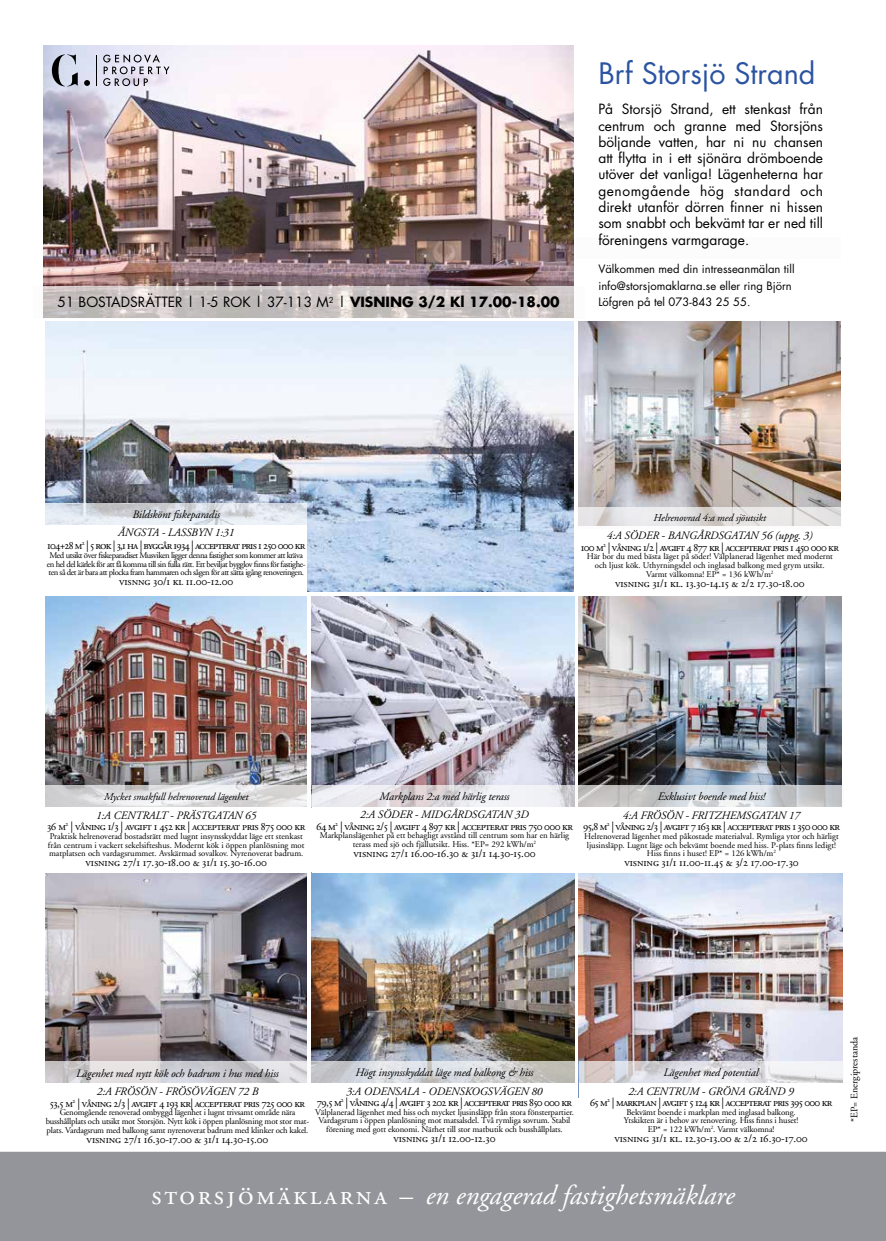
<style>
.page{position:relative;width:886px;height:1241px;background:#fff}
.page>*{position:absolute;margin:0;border:0;box-sizing:border-box;transform-origin:0 0}
.t1{font:28.75px "Futura";color:#2a53a1}
.t2{font:italic 27.5px "Adobe Garamond";color:#fff}
.t3{font:13.75px/16.2px "Futura";color:#000;text-align:justify}
.t4{font:italic 11.38px/18.8px "Adobe Garamond";letter-spacing:-.01em;color:#000;text-align:center}
.t5{font:11.38px "Adobe Garamond Regular SC";letter-spacing:-.05em;color:#000}
.t6{font:11.38px "Adobe Garamond Regular SC";letter-spacing:-.01em;color:#000}
.t7{font:11.38px "Adobe Garamond Regular SC";letter-spacing:-.07em;color:#000}
.t8{font:11.25px/16.2px "Futura";color:#000}
.t9{font:italic 10.5px "Adobe Garamond";letter-spacing:-.01em;color:#000}
.t10{font:10px "Adobe Garamond";color:#000}
.t11{font:8.75px/8.8px "Adobe Garamond";letter-spacing:-.01em;color:#000;text-align:center}
.t12{font:8.75px/8.8px "Adobe Garamond";letter-spacing:-.05em;color:#000;text-align:center}
.s1{font-weight:700}
.s2{font-family:"Adobe Garamond Regular SC";font-style:normal}
</style>
<div class="page">
<img style="left:45px;top:321px;width:528px;height:270px">
<div style="left:44px;top:524px;width:263px;height:68px;background:#fff"></div>
<svg style="left:45px;top:503px;width:262px;height:21px;background:#dadfe5"></svg>
<div style="left:577px;top:238px;width:264px;height:21px;background:#fbfbfb"></div>
<div style="left:0;top:1151px;width:886px;height:89px;background:#94959a"></div>
<img style="left:44px;top:45px;width:529px;height:241px">
<svg style="left:43px;top:286px;width:531px;height:32px;background:#cbc4c3"></svg>
<svg style="left:52px;top:54px;width:26px;height:32px"></svg>
<svg style="left:84px;top:80px;width:6px;height:6px"></svg>
<hr style="left:96px;top:55px;width:1px;height:31px;background:#000">
<svg style="left:103px;top:54px;width:66px;height:32px;background:#c1bfcb"></svg>
<img style="left:578px;top:321px;width:262px;height:186px">
<svg style="left:578px;top:507px;width:263px;height:19px;background:#e3e1e1"></svg>
<img style="left:45px;top:873px;width:262px;height:209px">
<img style="left:45px;top:596px;width:262px;height:210px">
<img style="left:311px;top:872px;width:264px;height:189px">
<img style="left:311px;top:596px;width:264px;height:211px">
<div style="left:313px;top:806px;width:264px;height:66px;background:#fff"></div>
<svg style="left:46px;top:1061px;width:261px;height:21px;background:#d4d3d6"></svg>
<svg style="left:46px;top:785px;width:261px;height:21px"></svg>
<svg style="left:311px;top:1061px;width:264px;height:21px;background:#d0d1d3"></svg>
<svg style="left:312px;top:785px;width:263px;height:21px;fill:#ebebf0"></svg>
<img style="left:579px;top:873px;width:264px;height:188px">
<svg style="left:579px;top:1061px;width:264px;height:21px"></svg>
<img style="left:578px;top:596px;width:264px;height:211px">
<svg style="left:578px;top:785px;width:264px;height:21px;background:#cbced0"></svg>
<h3 class="t3" style="left:57px;top:294px;width:504px">51 BOSTADSRÄTTER | 1-5 ROK | 37-113 M<sup>2</sup> | <span class="s1">VISNING 3/2 Kl 17.00-18.00</span></h3>
<h1 class="t1" style="left:598px;top:53px;width:218px">Brf Storsjö Strand</h1>
<p class="t3" style="left:598px;top:101px;width:226px">På Storsjö Strand, ett stenkast från centrum och granne med Storsjöns böljande vatten, har ni nu chansen att flytta in i ett sjönära drömboende utöver det vanliga! Lägenheterna har genomgående hög standard och direkt utanför dörren finner ni hissen som snabbt och bekvämt tar er ned till föreningens varmgarage.</p>
<p class="t8" style="left:598px;top:261px;width:198px">Välkommen med din intresseanmälan till info@storsjomaklarna.se eller ring Björn<br>Löfgren på tel 073-843 25 55.</p>
<h3 class="t4" style="left:118px;top:505px;width:118px">Bildskönt fiskeparadis<br>ÅNGSTA - LASSBYN 1:31</h3>
<h3 class="t7" style="left:47px;top:539px;width:259px">104+28 m<sup>2</sup> | 5 rok | 3,1 ha | byggår 1934 | accepterat pris 1 250 000 kr</h3>
<p class="t12" style="left:47px;top:550px;width:260px">Med utsikt över fiskeparadiset Musviken ligger denna fastighet som kommer att kräva en hel del kärlek för att få komma till sin fulla rätt. Ett beviljat bygglov finns för fastighe&shy;ten så det är bara att plocka fram hammaren och sågen för att sätta igång renoveringen.</p>
<h3 class="t6" style="left:119px;top:575px;width:116px">visnng 30/1 kl 11.00-12.00</h3>
<p class="t9" style="left:653px;top:511px;width:114px">Helrenovrad 4:a med sjöutsikt</p>
<h3 class="t4" style="left:607px;top:526px;width:207px">4:A SÖDER - BANGÅRDSGATAN 56 (uppg. 3)</h3>
<h3 class="t5" style="left:581px;top:541px;width:260px">100 m<sup>2</sup> | våning 1/2 | avgift 4 877 kr | accepterat pris 1 450 000 kr</h3>
<p class="t11" style="left:587px;top:552px;width:248px">Här bor du med bästa läget på söder! Välplanerad lägenhet med modernt och ljust kök. Uthyrningsdel och inglasad balkong med grym utsikt.<br>Varmt välkomna! EP* = 136 kWh/m<sup>2</sup></p>
<h3 class="t6" style="left:615px;top:577px;width:191px">visning 31/1 kl. 13.30-14.15 &amp; 2/2 17.30-18.00</h3>
<p class="t9" style="left:104px;top:791px;width:146px">Mycket smakfull helrenoverad lägenhet</p>
<h3 class="t4" style="left:96px;top:806px;width:162px">1:A CENTRALT - PRÄSTGATAN 65</h3>
<h3 class="t5" style="left:47px;top:820px;width:260px">36 m<sup>2</sup> | våning 1/3 | avgift 1 452 kr | accepterat pris 875 000 kr</h3>
<p class="t11" style="left:48px;top:831px;width:258px;text-align:left">Praktisk helrenoverad bostadsrätt med lugnt insynsskyddat läge ett stenkast från centrum i vackert sekelsifteshus. Modernt kök i öppen planlösning mot matplatsen och vardagsrummet. Avskärmad sovalkov. Nyrenoverat badrum.</p>
<h3 class="t6" style="left:86px;top:856px;width:183px">visning 27/1 17.30-18.00 &amp; 31/1 15.30-16.00</h3>
<h3 class="t4" style="left:360px;top:787px;width:170px">Markplans 2:a med härlig terass<br>2:A SÖDER - MIDGÅRDSGATAN 3D</h3>
<h3 class="t5" style="left:316px;top:819px;width:258px">64 m<sup>2</sup> | våning 2/5 | avgift 4 897 kr | accepterat pris 750 000 kr</h3>
<p class="t11" style="left:320px;top:831px;width:251px">Markplanslägenhet på ett behagligt avstånd till centrum som har en härlig terass med sjö och fjällutsikt. Hiss. *EP= 292 kWh/m<sup>2</sup></p>
<h3 class="t6" style="left:353px;top:847px;width:183px">visning 27/1 16.00-16.30 &amp; 31/1 14.30-15.00</h3>
<h3 class="t4" style="left:623px;top:787px;width:179px">Exklusivt boende med hiss!<br>4:A FRÖSÖN - FRITZHEMSGATAN 17</h3>
<h3 class="t5" style="left:583px;top:820px;width:258px">95,8 m<sup>2</sup> | våning 2/3 | avgift 7 163 kr | accepterat pris 1 350 000 kr</h3>
<p class="t11" style="left:584px;top:831px;width:256px">Helrenoverad lägenhet med påkostade materialval. Rymliga ytor och härligt ljusinsläpp. Lugnt läge och bekvämt boende med hiss. P-plats finns ledigt!<br>Hiss finns i huset! EP* = 126 kWh/m<sup>2</sup></p>
<h3 class="t6" style="left:624px;top:856px;width:176px">visning 31/1 11.00-11.45 &amp; 3/2 17.00-17.30</h3>
<h3 class="t4" style="left:346px;top:1062px;width:198px">Högt insynsskyddat läge med balkong &amp; hiss<br>3:A ODENSALA - ODENSKOGSVÄGEN 80</h3>
<h3 class="t5" style="left:317px;top:1095px;width:257px">79,5 m<sup>2</sup> | våning 4/4 | avgift 3 202 kr | accepterat pris 850 000 kr</h3>
<p class="t11" style="left:315px;top:1107px;width:260px">Välplanerad lägenhet med hiss och mycket ljusinsläpp från stora fönsterpartier.<br>Vardagsrum i öppen planlösning mot matsalsdel. Två rymliga sovrum. Stabil förening med gott ekonomi. Närhet till stor matbutik och busshållplats.</p>
<h3 class="t6" style="left:393px;top:1132px;width:104px">visning 31/1 12.00-12.30</h3>
<h3 class="t4" style="left:76px;top:1063px;width:204px">Lägenhet med nytt kök och badrum i hus med hiss<br>2:A FRÖSÖN - FRÖSÖVÄGEN 72 B</h3>
<h3 class="t5" style="left:50px;top:1096px;width:257px">53,5 m<sup>2</sup> | våning 2/3 | avgift 4 193 kr| accepterat pris 725 000 kr</h3>
<p class="t11" style="left:46px;top:1108px;width:265px">Genomgående renoverad ombyggd lägenhet i lugnt trivsamt område nära busshållplats och utsikt mot Storsjön. Nytt kök i öppen planlösning mot stor mat&shy;plats. Vardagsrum med balkong samt nyrenoverat badrum med klinker och kakel.</p>
<h3 class="t6" style="left:87px;top:1132px;width:183px">visning 27/1 16.30-17.00 &amp; 31/1 14.30-15.00</h3>
<h3 class="t4" style="left:628px;top:1063px;width:167px">Lägenhet med potential<br>2:A CENTRUM - GRÖNA GRÄND 9</h3>
<h3 class="t5" style="left:590px;top:1096px;width:244px">65 m<sup>2</sup> | markplan | avgift 5 124 kr | accepterat pris 395 000 kr</h3>
<p class="t11" style="left:624px;top:1107px;width:176px">Bekvämt boende i markplan med inglasad balkong.<br>Ytskikten är i behov av renovering. Hiss finns i huset!<br>EP* = 122 kWh/m<sup>2</sup>. Varmt välkomna!</p>
<h3 class="t6" style="left:614px;top:1132px;width:195px">visning 31/1 kl. 12.30-13.00 &amp; 2/2 16.30-17.00</h3>
<h2 class="t2" style="left:151px;top:1180px;width:585px"><span class="s2">storsjömäklarna –</span> en engagerad fastighetsmäklare</h2>
<p class="t10" style="left:849px;top:1121px;width:87px;rotate:-90deg">*EP= Energiprestanda</p>
</div>
